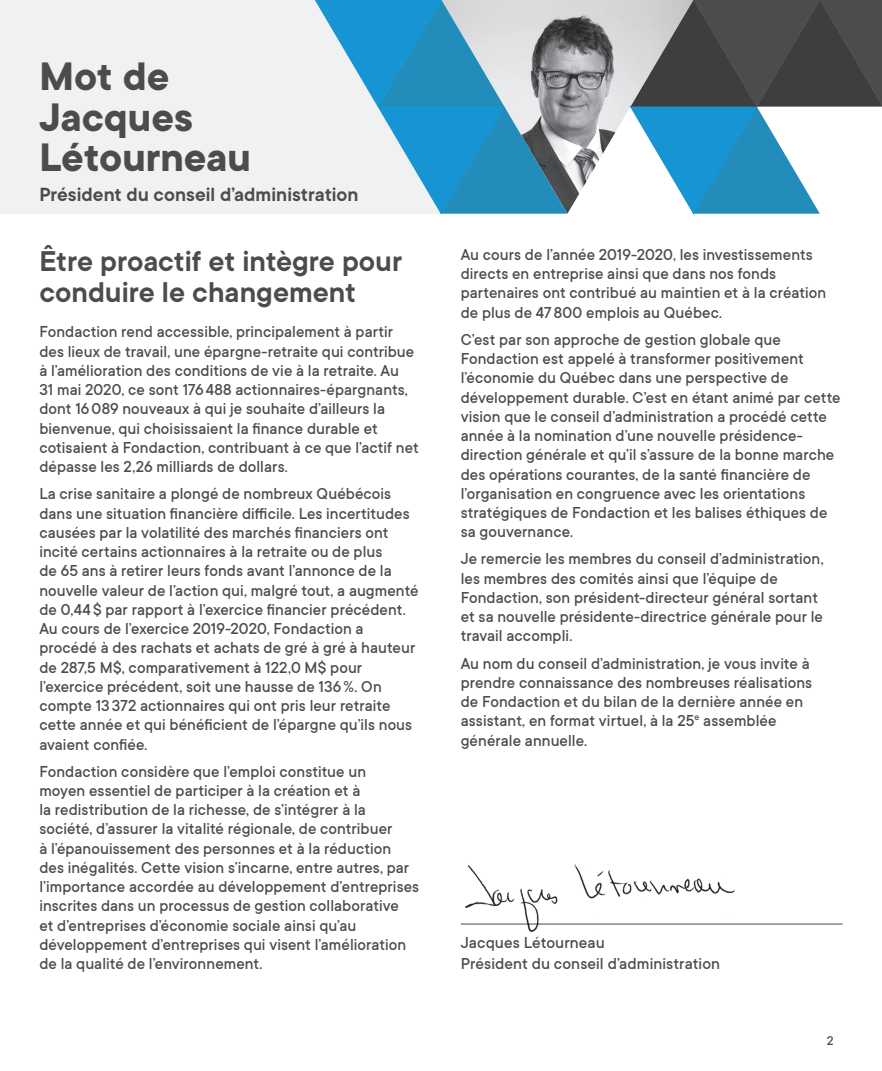
<style>
.page{position:relative;width:882px;height:1071px;background:#fff}
.page>*{position:absolute;margin:0;border:0;box-sizing:border-box;transform-origin:0 0}
.t1{font:700 43.75px/40.2px "TT Commons";color:#4b4c4d}
.t2{font:600 31.5px/31.5px "TT Commons";color:#4b4c4d}
.t3{font:600 21px "TT Commons";color:#4b4c4d}
.t4{font:500 17.5px/19.2px "TT Commons";letter-spacing:.005em;color:#4b4c4d}
.t5{font:500 14px "TT Commons";color:#4b4c4d}
</style>
<div class="page">
<div style="left:0;top:0;width:441px;height:214px;background:#f0f1f2"></div>
<img style="left:567px;top:0;width:63px;height:213px">
<svg style="left:630px;top:0;width:252px;height:214px"></svg>
<svg style="left:315px;top:0;width:252px;height:214px"></svg>
<hr style="left:461px;top:924px;width:382px;height:1px;background:#4b4c4d">
<img style="left:460px;top:864px;width:280px;height:68px">
<h1 class="t1" style="left:39px;top:55px;width:213px">Mot de<br>Jacques<br>Létourneau</h1>
<p class="t3" style="left:39px;top:182px;width:321px">Président du conseil d’administration</p>
<h2 class="t2" style="left:39px;top:244px;width:364px">Être proactif et intègre pour conduire le changement</h2>
<p class="t4" style="left:39px;top:322px;width:381px">Fondaction rend accessible, principalement à partir des lieux de travail, une épargne-retraite qui contribue à l’amélioration des conditions de vie à la retraite. Au<br>31 mai 2020, ce sont 176488 actionnaires-épargnants, dont 16089 nouveaux à qui je souhaite d’ailleurs la bienvenue, qui choisissaient la finance durable et cotisaient à Fondaction, contribuant à ce que l’actif net dépasse les 2,26 milliards de dollars.</p>
<p class="t4" style="left:39px;top:484px;width:381px">La crise sanitaire a plongé de nombreux Québécois dans une situation financière difficile. Les incertitudes causées par la volatilité des marchés financiers ont incité certains actionnaires à la retraite ou de plus<br>de 65 ans à retirer leurs fonds avant l’annonce de la nouvelle valeur de l’action qui, malgré tout, a augmenté de 0,44 $ par rapport à l’exercice financier précédent.<br>Au cours de l’exercice 2019-2020, Fondaction a procédé à des rachats et achats de gré à gré à hauteur de 287,5 M$, comparativement à 122,0 M$ pour l’exercice précédent, soit une hausse de 136%. On compte 13 372 actionnaires qui ont pris leur retraite cette année et qui bénéficient de l’épargne qu’ils nous avaient confiée.</p>
<p class="t4" style="left:39px;top:761px;width:381px">Fondaction considère que l’emploi constitue un<br>moyen essentiel de participer à la création et à<br>la redistribution de la richesse, de s’intégrer à la société, d’assurer la vitalité régionale, de contribuer<br>à l’épanouissement des personnes et à la réduction des inégalités. Cette vision s’incarne, entre autres, par l’importance accordée au développement d’entreprises inscrites dans un processus de gestion collaborative<br>et d’entreprises d’économie sociale ainsi qu’au développement d’entreprises qui visent l’amélioration de la qualité de l’environnement.</p>
<p class="t4" style="left:461px;top:244px;width:367px">Au cours de l’année 2019-2020, les investissements directs en entreprise ainsi que dans nos fonds partenaires ont contribué au maintien et à la création de plus de 47 800 emplois au Québec.</p>
<p class="t4" style="left:461px;top:329px;width:381px">C’est par son approche de gestion globale que Fondaction est appelé à transformer positivement l’économie du Québec dans une perspective de développement durable. C’est en étant animé par cette vision que le conseil d’administration a procédé cette année à la nomination d’une nouvelle présidence&shy;direction générale et qu’il s’assure de la bonne marche des opérations courantes, de la santé financière de l’organisation en congruence avec les orientations stratégiques de Fondaction et les balises éthiques de sa gouvernance.</p>
<p class="t4" style="left:461px;top:549px;width:364px">Je remercie les membres du conseil d’administration, les membres des comités ainsi que l’équipe de Fondaction, son président-directeur général sortant et sa nouvelle présidente-directrice générale pour le travail accompli.</p>
<p class="t4" style="left:461px;top:653px;width:353px">Au nom du conseil d’administration, je vous invite à prendre connaissance des nombreuses réalisations de Fondaction et du bilan de la dernière année en assistant, en format virtuel, à la 25<sup>e</sup> assemblée générale annuelle.</p>
<p class="t4" style="left:461px;top:932px;width:261px;line-height:21px">Jacques Létourneau<br>Président du conseil d’administration</p>
<p class="t5" style="left:827px;top:1031px;width:8px">2</p>
</div>
